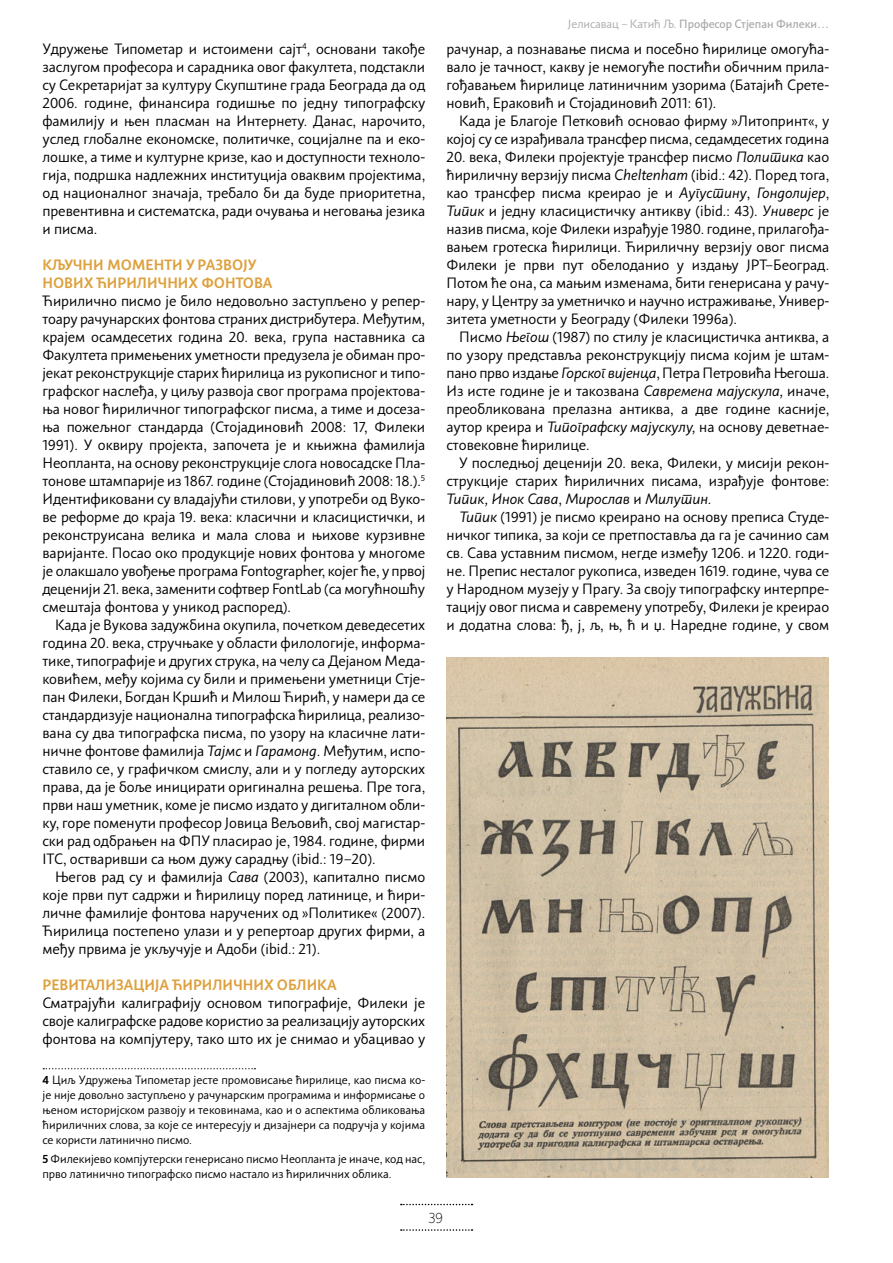
<style>
.page{position:relative;width:893px;height:1263px;background:#fff}
.page>*{position:absolute;margin:0;border:0;box-sizing:border-box;transform-origin:0 0}
.t1{font:15px/18px "Plusquam Sans LCG";color:#000;text-align:justify}
.t2{font:700 15px/18px "Plusquam Sans LCG";color:#dda03c}
.t3{font:200 15px "Plusquam Sans LCG";color:#000}
.t4{font:12px/15px "Plusquam Sans LCG";color:#000;text-align:justify}
.t5{font:500 12px "Plusquam Sans LCG";color:#aaa}
.s1{font-style:italic}
.s2{font-weight:700}
.s3{font-weight:400}
.s4{font-weight:400;font-style:italic}
</style>
<div class="page">
<svg style="left:401px;top:1229px;width:71px;height:2px"></svg>
<svg style="left:401px;top:1204px;width:71px;height:1px"></svg>
<svg style="left:43px;top:1068px;width:212px;height:1px"></svg>
<img style="left:446px;top:657px;width:383px;height:521px">
<p class="t1" style="left:43px;top:40px;width:384px">Удружење Типометар и истоимени сајт<sup>4</sup>, основани такође заслугом професора и сарадника овог факултета, подстакли су Секретаријат за културу Скупштине града Београда да од 2006. године, финансира годишње по једну типографску фамилију и њен пласман на Интернету. Данас, нарочито, услед глобалне економске, политичке, социјалне па и еко&shy;лошке, а тиме и културне кризе, као и доступности техноло&shy;гија, подршка надлежних институција оваквим пројектима, од националног значаја, требало би да буде приоритетна, превентивна и систематска, ради очувања и неговања језика и писма.</p>
<p class="t2" style="left:43px;top:256px;width:231px">КЉУЧНИ МОМЕНТИ У РАЗВОЈУ<br>НОВИХ ЋИРИЛИЧНИХ ФОНТОВА</p>
<p class="t1" style="left:42px;top:292px;width:384px">Ћирилично писмо је било недовољно заступљено у репер&shy;тоару рачунарских фонтова страних дистрибутера. Међутим, крајем осамдесетих година 20. века, група наставника са Факултета примењених уметности предузела је обиман про&shy;јекат реконструкције старих ћирилица из рукописног и типо&shy;графског наслеђа, у циљу развоја свог програма пројектова&shy;ња новог ћириличног типографског писма, а тиме и досеза&shy;ња пожељног стандарда (Стојадиновић 2008: 17, Филеки 1991). У оквиру пројекта, започета је и књижна фамилија Неопланта, на основу реконструкције слога новосадске Пла&shy;тонове штампарије из 1867. године (Стојадиновић 2008: 18.).<sup>5<br></sup>Идентификовани су владајући стилови, у употреби од Вуко&shy;ве реформе до краја 19. века: класични и класицистички, и реконструисана велика и мала слова и њихове курзивне варијанте. Посао око продукције нових фонтова у многоме је олакшало увођење програма Fontographer, којег ће, у првој деценији 21. века, заменити софтвер FontLab (са могућношћу смештаја фонтова у уникод распоред).</p>
<p class="t1" style="left:42px;top:616px;width:384px;text-indent:13px">Када је Вукова задужбина окупила, почетком деведесетих година 20. века, стручњаке у области филологије, информа&shy;тике, типографије и других струка, на челу са Дејаном Меда&shy;ковићем, међу којима су били и примењени уметници Стје&shy;пан Филеки, Богдан Кршић и Милош Ћирић, у намери да се стандардизује национална типографска ћирилица, реализо&shy;вана су два типографска писма, по узору на класичне лати&shy;ничне фонтове фамилија <span class="s1">Тајмс</span> и <span class="s1">Гарамонд</span>. Међутим, испо&shy;ставило се, у графичком смислу, али и у погледу ауторских права, да је боље иницирати оригинална решења. Пре тога, први наш уметник, коме је писмо издато у дигиталном обли&shy;ку, горе поменути професор Јовица Вељовић, свој магистар&shy;ски рад одбрањен на ФПУ пласирао је, 1984. године, фирми ITC, остваривши са њом дужу сарадњу (ibid.: 19–20).</p>
<p class="t1" style="left:43px;top:868px;width:384px;text-indent:13px">Његов рад су и фамилија <span class="s1">Сава</span> (2003), капитално писмо које први пут садржи и ћирилицу поред латинице, и ћири&shy;личне фамилије фонтова наручених од »Политике« (2007).<br>Ћирилица постепено улази и у репертоар других фирми, а међу првима је укључује и Адоби (ibid.: 21).</p>
<p class="t2" style="left:43px;top:976px;width:295px">РЕВИТАЛИЗАЦИЈА ЋИРИЛИЧНИХ ОБЛИКА</p>
<p class="t1" style="left:43px;top:994px;width:384px">Сматрајући калиграфију основом типографије, Филеки је своје калиграфске радове користио за реализацију ауторских фонтова на компјутеру, тако што их је снимао и убацивао у</p>
<p class="t4" style="left:43px;top:1072px;width:384px"><span class="s2">4</span> Циљ Удружења Типометар јесте промовисање ћирилице, као писма ко&shy;је није довољно заступљено у рачунарским програмима и информисање о њеном историјском развоју и тековинама, као и о аспектима обликовања ћириличних слова, за које се интересују и дизајнери са подручја у којима се користи латинично писмо.</p>
<p class="t4" style="left:43px;top:1151px;width:384px"><span class="s2">5</span> Филекијево компјутерски генерисано писмо Неопланта је иначе, код нас, прво латинично типографско писмо настало из ћириличних облика.</p>
<p class="t5" style="left:568px;top:16px;width:263px"><span class="s3">Јелисавац</span> <span class="s4">–</span> <span class="s3">Катић Љ.</span> Професор Стјепан Филеки…</p>
<p class="t1" style="left:446px;top:40px;width:384px">рачунар, а познавање писма и посебно ћирилице омогућа&shy;вало је тачност, какву је немогуће постићи обичним прила&shy;гођавањем ћирилице латиничним узорима (Батајић Срете&shy;новић, Ераковић и Стојадиновић 2011: 61).</p>
<p class="t1" style="left:446px;top:112px;width:384px;text-align:right">Када је Благоје Петковић основао фирму »Литопринт«, у којој су се израђивала трансфер писма, седамдесетих година</p>
<p class="t1" style="left:446px;top:148px;width:384px">20. века, Филеки пројектује трансфер писмо <span class="s1">Политика</span> као ћириличну верзију писма <span class="s1">Cheltenham</span> (ibid.: 42). Поред тога, као трансфер писма креирао је и <span class="s1">Аугустину</span>, <span class="s1">Гондолијер</span>, <span class="s1">Типик</span> и једну класицистичку антикву (ibid.: 43). <span class="s1">Универс</span> је назив писма, које Филеки израђује 1980. године, прилагођа&shy;вањем гротеска ћирилици. Ћириличну верзију овог писма Филеки је први пут обелоданио у издању ЈРТ–Београд.<br>Потом ће она, са мањим изменама, бити генерисана у рачу&shy;нару, у Центру за уметничко и научно истраживање, Универ&shy;зитета уметности у Београду (Филеки 1996а).</p>
<p class="t1" style="left:447px;top:328px;width:384px;text-indent:13px">Писмо <span class="s1">Његош</span> (1987) по стилу је класицистичка антиква, а по узору представља реконструкцију писма којим је штам&shy;пано прво издање <span class="s1">Горског вијенца</span>, Петра Петровића Његоша.<br>Из исте године је и такозвана <span class="s1">Савремена мајускула,</span> иначе, преобликована прелазна антиква, а две године касније, аутор креира и <span class="s1">Типографску мајускулу,</span> на основу деветнае&shy;стовековне ћирилице.</p>
<p class="t1" style="left:447px;top:454px;width:384px;text-indent:13px">У последњој деценији 20. века, Филеки, у мисији рекон&shy;струкције старих ћириличних писама, израђује фонтове:<br><span class="s1">Типик, Инок Сава</span>, <span class="s1">Мирослав</span> и <span class="s1">Милутин.</span></p>
<p class="t1" style="left:447px;top:508px;width:384px;text-indent:13px"><span class="s1">Типик</span> (1991) је писмо креирано на основу преписа Студе&shy;ничког типика, за који се претпоставља да га је сачинио сам св. Сава уставним писмом, негде између 1206. и 1220. годи&shy;не. Препис несталог рукописа, изведен 1619. године, чува се у Народном музеју у Прагу. За своју типографску интерпре&shy;тацију овог писма и савремену употребу, Филеки је креирао и додатна слова: ђ, ј, љ, њ, ћ и џ. Наредне године, у свом</p>
<p class="t3" style="left:428px;top:1208px;width:16px">39</p>
</div>
